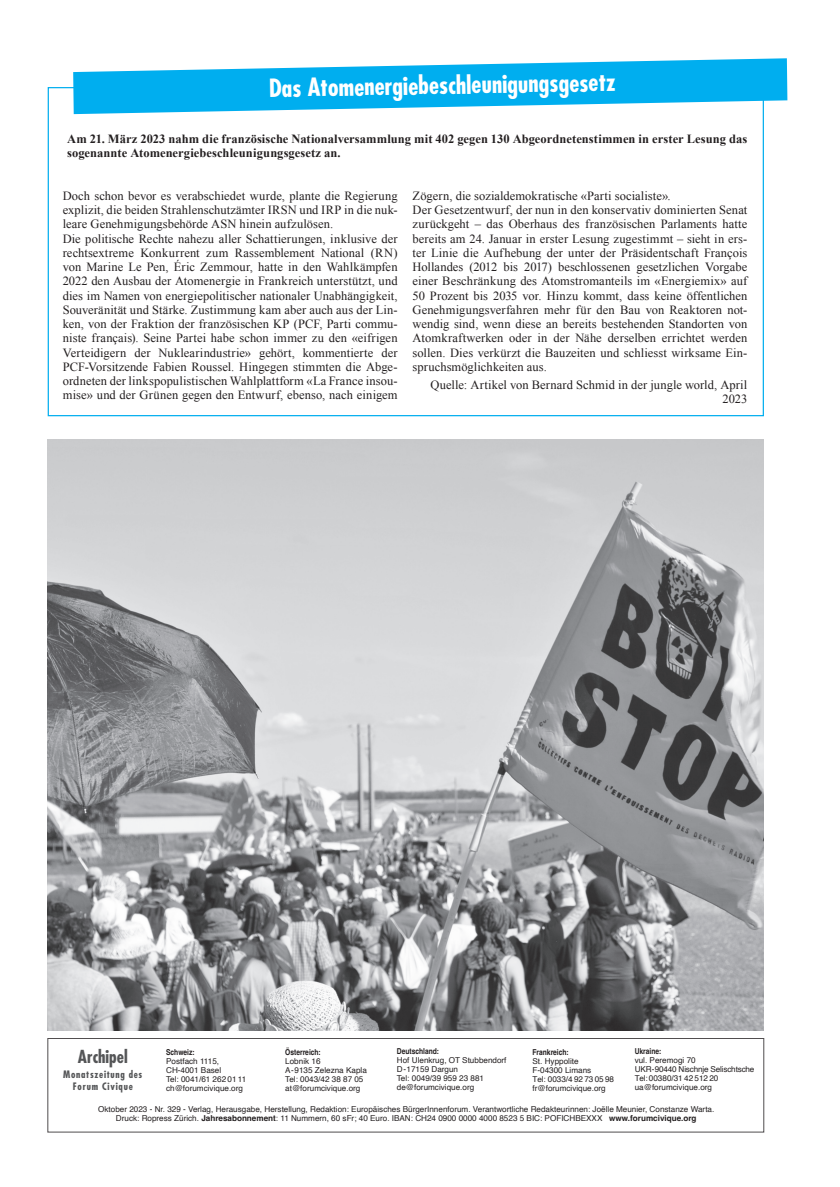
<style>
.page{position:relative;width:840px;height:1187px;background:#fff}
.page>*{position:absolute;margin:0;border:0;box-sizing:border-box;transform-origin:0 0}
.Sous-titre_hoch{font:700 condensed 24.38px "Futura";color:#fff}
.t1{font:700 condensed 17.5px "Futura";color:#545557}
.Text_ohne_Einzug{font:12.5px/14.2px "Times New Roman";letter-spacing:.005em;color:#231f20;text-align:justify}
.Text_ohne_Einzug-2{font:700 12.5px/14.2px "Times New Roman";letter-spacing:.005em;color:#231f20}
.Autor{font:12.5px/14.2px "Times New Roman";color:#231f20;text-align:right}
.t2{font:700 condensed 10px "Futura";letter-spacing:.07em;color:#545557}
.Fussnoten{font:8.12px "Helvetica";color:#231f20}
.t3{font:700 condensed 8.12px "Helvetica";color:#231f20}
.Fussnoten-2{font:8.12px "Helvetica";letter-spacing:-.02em;color:#231f20}
.s1{font-weight:700}
</style>
<div class="page">
<svg style="left:73px;top:58px;width:714px;height:56px;fill:#00aeef"></svg>
<img style="left:48px;top:439px;width:715px;height:591px">
<div style="left:48px;top:1038px;width:715px;height:94px;border:1px solid #231f20"></div>
<p class="Sous-titre_hoch" style="left:268px;top:72px;width:348px;rotate:-1deg">Das Atomenergiebeschleunigungsgesetz</p>
<p class="Text_ohne_Einzug-2" style="left:67px;top:131px;width:681px">Am 21. März 2023 nahm die französische Nationalversammlung mit 402 gegen 130 Abgeordnetenstimmen in erster Lesung das sogenannte Atomenergiebeschleunigungsgesetz an.</p>
<p class="Text_ohne_Einzug" style="left:63px;top:188px;width:336px">Doch schon bevor es verabschiedet wurde, plante die Regierung explizit, die beiden Strahlenschutzämter IRSN und IRP in die nuk&shy;leare Genehmigungsbehörde ASN hinein aufzulösen.</p>
<p class="Text_ohne_Einzug" style="left:63px;top:231px;width:336px">Die politische Rechte nahezu aller Schattierungen, inklusive der rechtsextreme Konkurrent zum Rassemblement National (RN) von Marine Le Pen, Éric Zemmour, hatte in den Wahlkämpfen 2022 den Ausbau der Atomenergie in Frankreich unterstützt, und dies im Namen von energiepolitischer nationaler Unabhängigkeit, Souveränität und Stärke. Zustimmung kam aber auch aus der Lin&shy;ken, von der Fraktion der französischen KP (PCF, Parti commu&shy;niste français). Seine Partei habe schon immer zu den «eifrigen Verteidigern der Nuklearindustrie» gehört, kommentierte der PCF-Vorsitzende Fabien Roussel. Hingegen stimmten die Abge&shy;ordneten der linkspopulistischen Wahlplattform «La France insou&shy;mise» und der Grünen gegen den Entwurf, ebenso, nach einigem</p>
<p class="Text_ohne_Einzug" style="left:412px;top:188px;width:259px">Zögern, die sozialdemokratische «Parti socialiste».</p>
<p class="Text_ohne_Einzug" style="left:412px;top:203px;width:336px">Der Gesetzentwurf, der nun in den konservativ dominierten Senat zurückgeht – das Oberhaus des französischen Parlaments hatte bereits am 24. Januar in erster Lesung zugestimmt – sieht in ers&shy;ter Linie die Aufhebung der unter der Präsidentschaft François Hollandes (2012 bis 2017) beschlossenen gesetzlichen Vorgabe einer Beschränkung des Atomstromanteils im «Energiemix» auf 50 Prozent bis 2035 vor. Hinzu kommt, dass keine öffentlichen Genehmigungsverfahren mehr für den Bau von Reaktoren not&shy;wendig sind, wenn diese an bereits bestehenden Standorten von Atomkraftwerken oder in der Nähe derselben errichtet werden sollen. Dies verkürzt die Bauzeiten und schliesst wirksame Ein&shy;spruchsmöglichkeiten aus.</p>
<p class="Autor" style="left:430px;top:377px;width:318px">Quelle: Artikel von Bernard Schmid in der jungle world, April<br>2023</p>
<p class="t1" style="left:78px;top:1045px;width:51px">Archipel</p>
<p class="t2" style="left:63px;top:1067px;width:81px">Monatszeitung des</p>
<p class="t2" style="left:73px;top:1079px;width:62px">Forum Civique</p>
<p class="t3" style="left:166px;top:1047px;width:30px">Schweiz:</p>
<p class="Fussnoten" style="left:166px;top:1055px;width:55px">Postfach 1115,</p>
<p class="Fussnoten" style="left:166px;top:1064px;width:57px">CH-4001 Basel</p>
<p class="Fussnoten" style="left:166px;top:1073px;width:82px">Tel: 0041/61 262 01 11</p>
<p class="Fussnoten" style="left:166px;top:1082px;width:78px">ch@forumcivique.org</p>
<p class="t3" style="left:285px;top:1047px;width:37px">Österreich:</p>
<p class="Fussnoten" style="left:285px;top:1054px;width:37px">Lobnik 16</p>
<p class="Fussnoten" style="left:285px;top:1063px;width:83px">A - 9135 Zelezna Kapla</p>
<p class="Fussnoten" style="left:285px;top:1072px;width:80px">Tel: 0043/42 38 87 05</p>
<p class="Fussnoten" style="left:285px;top:1081px;width:77px">at@forumcivique.org</p>
<p class="t3" style="left:397px;top:1046px;width:44px">Deutschland:</p>
<p class="Fussnoten" style="left:397px;top:1054px;width:111px">Hof Ulenkrug, OT Stubbendorf</p>
<p class="Fussnoten" style="left:397px;top:1063px;width:63px">D-17159 Dargun</p>
<p class="Fussnoten" style="left:397px;top:1072px;width:89px">Tel: 0049/39 959 23 881</p>
<p class="Fussnoten" style="left:397px;top:1081px;width:79px">de@forumcivique.org</p>
<p class="t3" style="left:532px;top:1046px;width:38px">Frankreich:</p>
<p class="Fussnoten" style="left:532px;top:1054px;width:48px">St. Hyppolite</p>
<p class="Fussnoten" style="left:532px;top:1063px;width:60px">F-04300 Limans</p>
<p class="Fussnoten" style="left:532px;top:1072px;width:83px">Tel: 0033/4 92 73 05 98</p>
<p class="Fussnoten" style="left:532px;top:1081px;width:75px">fr@forumcivique.org</p>
<p class="t3" style="left:634px;top:1045px;width:28px">Ukraine:</p>
<p class="Fussnoten" style="left:634px;top:1053px;width:62px">vul. Peremogi 70</p>
<p class="Fussnoten-2" style="left:634px;top:1062px;width:121px">UKR - 90440 Nischnje Selischtsche</p>
<p class="Fussnoten" style="left:634px;top:1071px;width:85px">Tel: 00380/31 42 512 20</p>
<p class="Fussnoten" style="left:634px;top:1080px;width:79px">ua@forumcivique.org</p>
<p class="Fussnoten" style="left:98px;top:1103px;width:617px">Oktober 2023 - Nr. 329 - Verlag, Herausgabe, Herstellung, Redaktion: Europäisches BürgerInnenforum. Verantwortliche Redakteurinnen: Joëlle Meunier, Constanze Warta.</p>
<p class="Fussnoten" style="left:116px;top:1112px;width:582px">Druck: Ropress Zürich. <span class="s1">Jahresabonnement</span>: 11 Nummern, 60 sFr; 40 Euro. IBAN: CH24 0900 0000 4000 8523 5 BIC: POFICHBEXXX <span class="s1">www.forumcivique.org</span></p>
</div>
